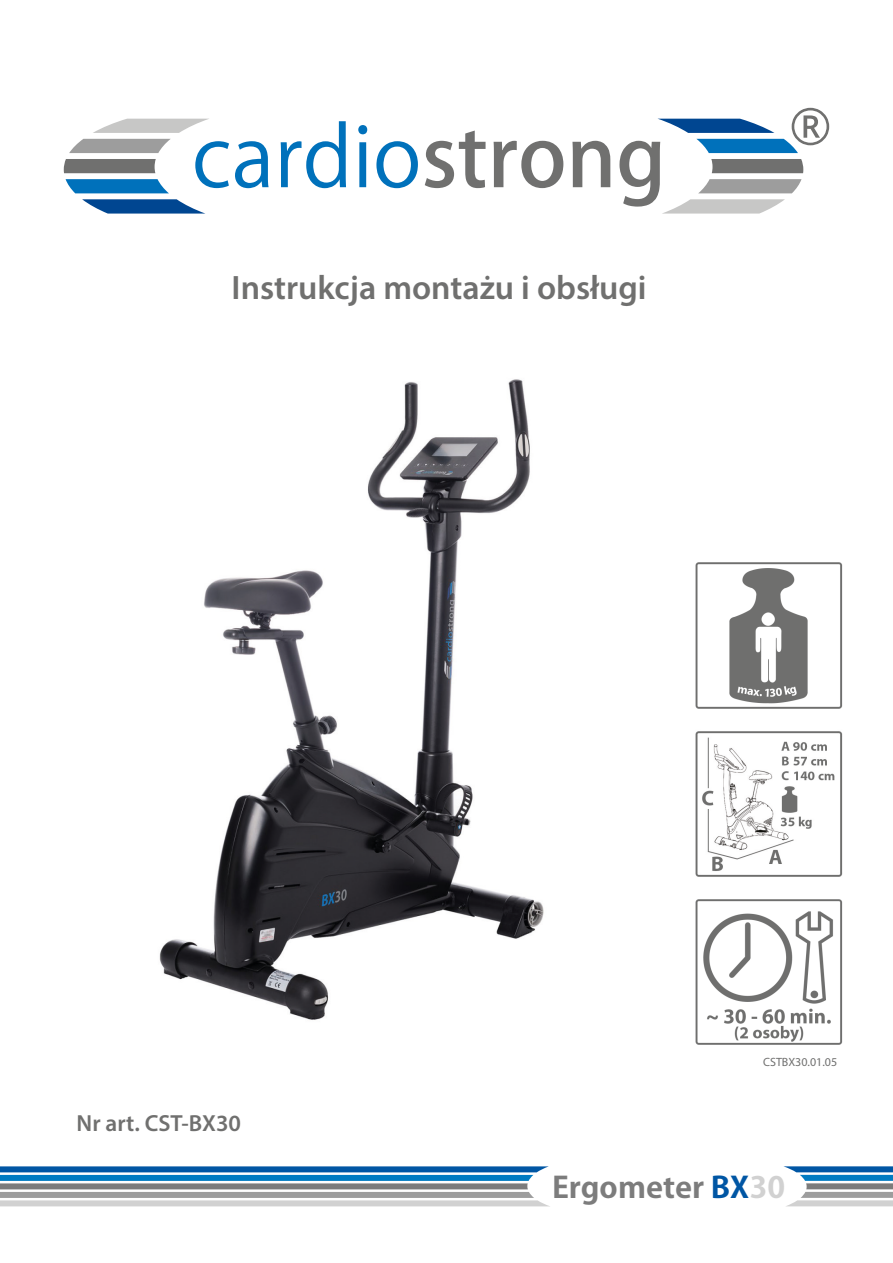
<style>
.page{position:relative;width:893px;height:1263px;background:#fff}
.page>*{position:absolute;margin:0;border:0;box-sizing:border-box;transform-origin:0 0}
.Einf__Abs{font:600 33.9px "Myriad Pro";color:#70706f}
.t1{font:29.1px "Koz Go Pro Bold 90 msp RKSJ H";color:#7c7c7c;scale:1.07 1}
.Einf__Abs-2{font:600 23.4px "Myriad Pro";color:#70706f}
.t2{font:12px "Myriad Pro";color:#70706f}
.s1{color:#0056a4}
.s2{color:#d1d1d1}
</style>
<div class="page">
<img style="left:159px;top:379px;width:385px;height:641px">
<img style="left:695px;top:562px;width:148px;height:147px">
<img style="left:695px;top:731px;width:148px;height:146px">
<svg style="left:93px;top:119px;width:115px;height:14px"></svg>
<svg style="left:69px;top:139px;width:102px;height:14px"></svg>
<svg style="left:64px;top:159px;width:92px;height:14px"></svg>
<svg style="left:66px;top:179px;width:103px;height:14px"></svg>
<svg style="left:82px;top:199px;width:123px;height:15px"></svg>
<svg style="left:195px;top:141px;width:34px;height:47px"></svg>
<svg style="left:235px;top:141px;width:34px;height:47px"></svg>
<svg style="left:281px;top:121px;width:65px;height:67px"></svg>
<svg style="left:358px;top:125px;width:9px;height:62px"></svg>
<svg style="left:376px;top:141px;width:42px;height:47px"></svg>
<svg style="left:425px;top:131px;width:61px;height:57px"></svg>
<svg style="left:494px;top:141px;width:69px;height:47px"></svg>
<svg style="left:572px;top:141px;width:38px;height:46px"></svg>
<svg style="left:619px;top:108px;width:210px;height:106px"></svg>
<svg style="left:0;top:1166px;width:549px;height:40px"></svg>
<svg style="left:783px;top:1166px;width:110px;height:40px"></svg>
<img style="left:695px;top:899px;width:148px;height:146px">
<p class="Einf__Abs" style="left:232px;top:266px;width:416px">Instrukcja montażu i obsługi</p>
<p class="Einf__Abs-2" style="left:77px;top:1108px;width:166px">Nr art. CST-BX30</p>
<p class="t2" style="left:763px;top:1054px;width:76px">CSTBX30.01.05</p>
<p class="t1" style="left:552px;top:1169px;width:219px">Ergometer <span class="s1">BX</span><span class="s2">30</span></p>
</div>
